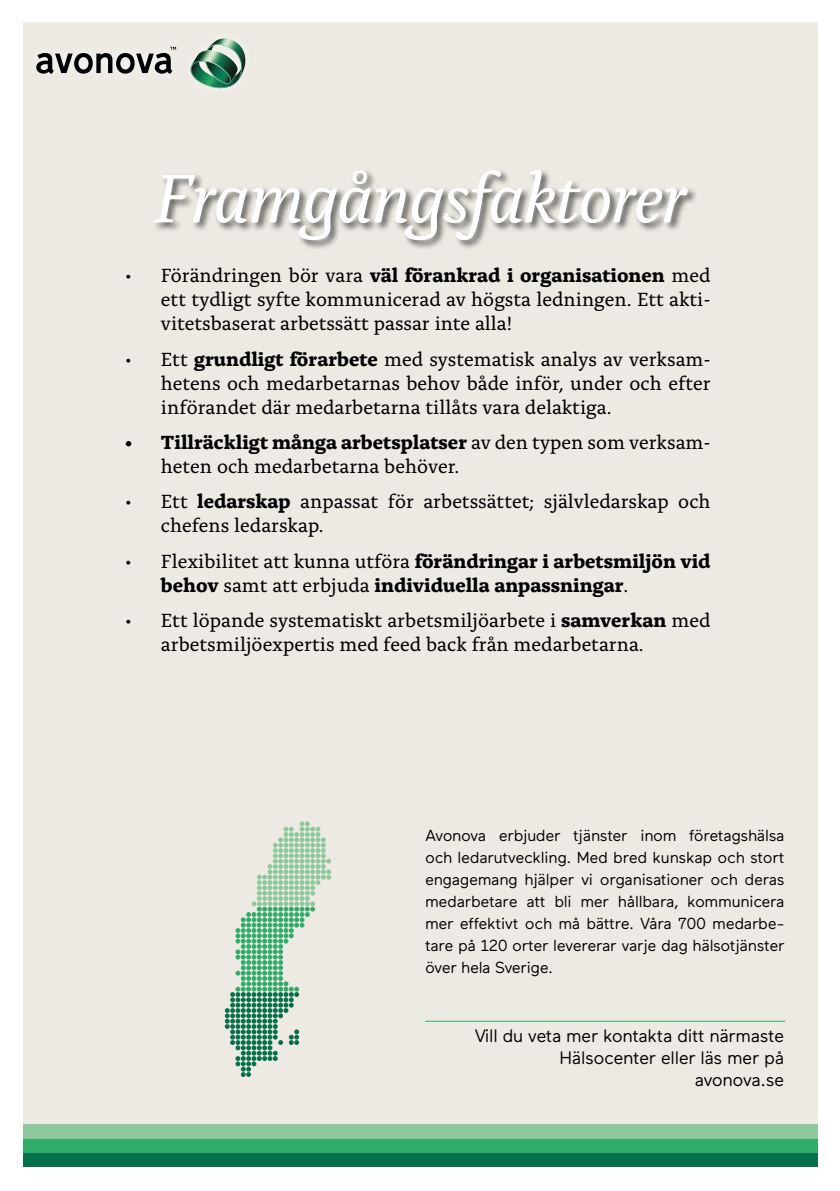
<style>
.page{position:relative;width:840px;height:1191px;background:#fff}
.page>*{position:absolute;margin:0;border:0;box-sizing:border-box;transform-origin:0 0}
.t1{font:italic 72px "Alda OTCEV";letter-spacing:-.03em;color:#fff}
.t2{font:20px/24px "Alda OTCEV";color:#000}
.t3{font:700 20px/24px "Alda OTCEV";color:#000}
.t4{font:18px/22px "Maax Rounded";letter-spacing:-.025em;color:#000;text-align:right}
.t5{font:16px/22px "Maax Rounded";letter-spacing:-.025em;color:#000;text-align:justify}
.s1{font-weight:700}
.s2{font-weight:400}
</style>
<div class="page">
<div style="left:23px;top:23px;width:794px;height:1101px;background:#ede9e3"></div>
<div style="left:151px;top:168px;width:546px;height:82px;background:#000;opacity:.6"></div>
<div style="left:23px;top:1152px;width:794px;height:15px;background:#05704b"></div>
<div style="left:23px;top:1138px;width:794px;height:14px;background:#2eac68"></div>
<div style="left:23px;top:1124px;width:794px;height:14px;background:#8ec89e"></div>
<svg style="left:190px;top:38px;width:56px;height:51px"></svg>
<svg style="left:36px;top:47px;width:140px;height:27px"></svg>
<svg style="left:225px;top:821px;width:106px;height:256px"></svg>
<hr style="left:425px;top:1020px;width:359px;height:1px;background:#2eac68">
<h1 class="t1" style="left:154px;top:143px;width:535px">Framgångsfaktorer</h1>
<p class="t2" style="left:161px;top:262px;width:551px;text-align:justify;text-indent:-36px">• Förändringen bör vara <span class="s1">väl förankrad i organisationen</span> med ett tydligt syfte kommunicerad av högsta ledningen. Ett akti&shy;vitetsbaserat arbetssätt passar inte alla!</p>
<p class="t2" style="left:161px;top:345px;width:551px;text-align:justify;text-indent:-36px">• Ett <span class="s1">grundligt förarbete</span> med systematisk analys av verksam&shy;hetens och medarbetarnas behov både inför, under och efter införandet där medarbetarna tillåts vara delaktiga.</p>
<p class="t2" style="left:161px;top:429px;width:551px;text-indent:-36px"><span class="s1">• Tillräckligt många arbetsplatser</span> av den typen som verksam&shy;heten och medarbetarna behöver.</p>
<p class="t2" style="left:161px;top:488px;width:551px;text-indent:-36px">• Ett <span class="s1">ledarskap</span> anpassat för arbetssättet; självledarskap och chefens ledarskap.</p>
<p class="t3" style="left:161px;top:547px;width:551px;text-indent:-36px"><span class="s2">• Flexibilitet att kunna utföra</span> förändringar i arbetsmiljön vid behov <span class="s2">samt att erbjuda</span> individuella anpassningar<span class="s2">.</span></p>
<p class="t2" style="left:161px;top:607px;width:551px;text-indent:-36px">• Ett löpande systematiskt arbetsmiljöarbete i <span class="s1">samverkan</span> med arbetsmiljöexpertis med feed back från medarbetarna.</p>
<p class="t5" style="left:425px;top:824px;width:361px">Avonova erbjuder tjänster inom företagshälsa och ledarutveckling. Med bred kunskap och stort engagemang hjälper vi organisationer och deras medarbetare att bli mer hållbara, kommunicera mer effektivt och må bättre. Våra 700 medarbe&shy;tare på 120 orter levererar varje dag hälsotjänster över hela Sverige.</p>
<p class="t4" style="left:474px;top:1024px;width:311px">Vill du veta mer kontakta ditt närmaste<br>Hälsocenter eller läs mer på avonova.se</p>
</div>
